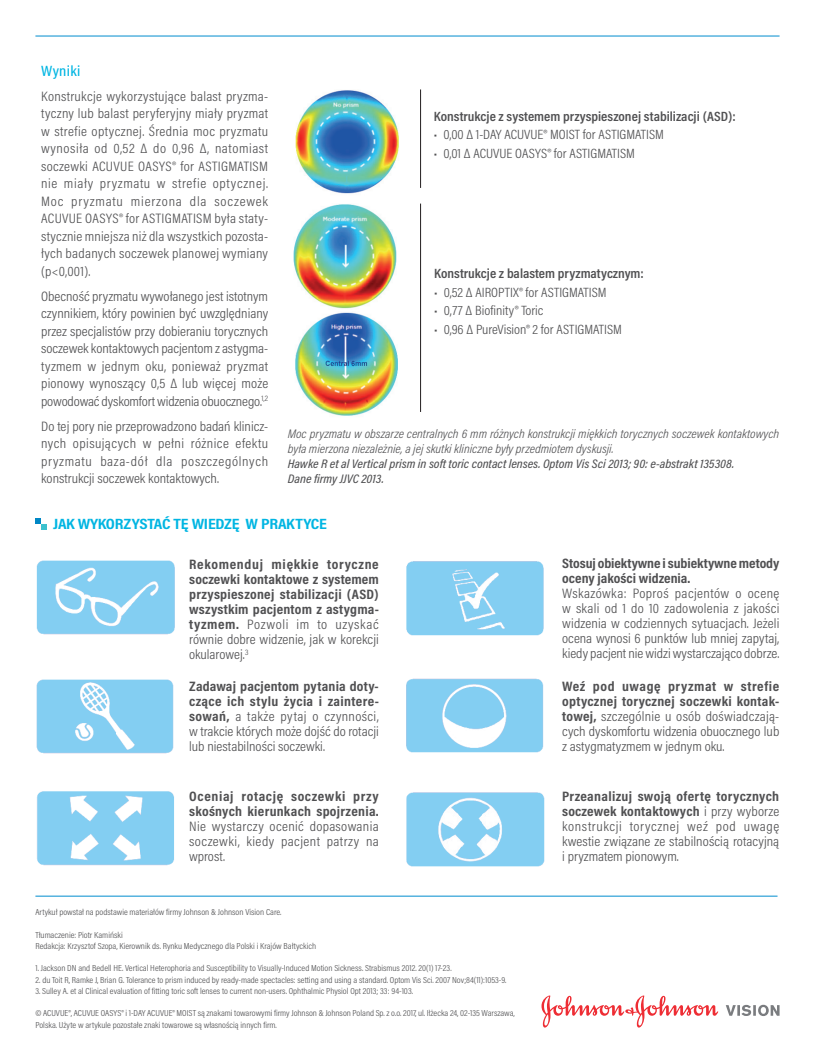
<style>
.page{position:relative;width:815px;height:1063px;background:#fff}
.page>*{position:absolute;margin:0;border:0;box-sizing:border-box;transform-origin:0 0}
.t1{font:700 15px "Acumin Pro Cond";letter-spacing:-.015em;color:#00b5e2;scale:1.18 1}
.t2{font:500 15px "Acumin Pro Cond";letter-spacing:.02em;color:#00b5e2;scale:1.08 1}
.t3{font:300 13.75px/17.5px "Acumin Pro Cond";color:#505052;text-align:justify;scale:1.08 1}
.t4{font:700 13.75px/15px "Acumin Pro Cond";letter-spacing:.015em;color:#505052;text-align:justify;scale:1.08 1}
.t5{font:700 13.75px/15px "Acumin Pro Cond";letter-spacing:-.005em;color:#505052;scale:1.08 1}
.t6{font:300 13.5px "Acumin Pro Cond";color:#505052;scale:1.08 1}
.t7{font:600 13.5px "Acumin Pro Cond";color:#505052;scale:1.08 1}
.t8{font:italic 300 12.5px/15px "Acumin Pro Cond";color:#505052;scale:1.08 1}
.t9{font:italic 500 12.5px/15px "Acumin Pro Cond";color:#505052;scale:1.08 1}
.t10{font:300 8.75px/11.2px "Acumin Pro Cond";color:#505052;scale:1.08 1}
.s1{font-weight:300}
.s2{font-weight:700}
</style>
<div class="page">
<hr style="left:35px;top:36px;width:745px;height:1px;background:#008dce">
<svg style="left:541px;top:996px;width:177px;height:32px"></svg>
<svg style="left:726px;top:1005px;width:54px;height:11px"></svg>
<hr style="left:35px;top:896px;width:742px;height:1px;background:#008dce">
<svg style="left:35px;top:518px;width:12px;height:11px"></svg>
<hr style="left:420px;top:89px;width:1px;height:99px;background:#231f20">
<hr style="left:420px;top:204px;width:1px;height:208px;background:#231f20">
<img style="left:36px;top:560px;width:139px;height:75px">
<img style="left:36px;top:679px;width:138px;height:75px">
<img style="left:37px;top:791px;width:137px;height:75px">
<img style="left:406px;top:561px;width:138px;height:75px">
<img style="left:407px;top:678px;width:137px;height:75px">
<img style="left:407px;top:792px;width:138px;height:75px">
<img style="left:295px;top:312px;width:103px;height:104px">
<img style="left:293px;top:204px;width:104px;height:105px">
<img style="left:295px;top:90px;width:104px;height:104px">
<p class="t2" style="left:41px;top:61px;width:38px">Wyniki</p>
<p class="t3" style="left:41px;top:87px;width:212px">Konstrukcje wykorzystujące balast pryzma&shy;tyczny lub balast peryferyjny miały pryzmat w strefie optycznej. Średnia moc pryzmatu wynosiła od 0,52 ∆ do 0,96 ∆, natomiast soczewki ACUVUE OASYS® for ASTIGMATISM nie miały pryzmatu w strefie optycznej.<br>Moc pryzmatu mierzona dla soczewek ACUVUE OASYS® for ASTIGMATISM była staty&shy;stycznie mniejsza niż dla wszystkich pozosta&shy;łych badanych soczewek planowej wymiany (p&lt;0,001).</p>
<p class="t3" style="left:41px;top:287px;width:212px">Obecność pryzmatu wywołanego jest istotnym czynnikiem, który powinien być uwzględniany przez specjalistów przy dobieraniu torycznych soczewek kontaktowych pacjentom z astygma&shy;tyzmem w jednym oku, ponieważ pryzmat pionowy wynoszący 0,5 ∆ lub więcej może powodować dyskomfort widzenia obuocznego.<sup>1,2</sup></p>
<p class="t3" style="left:41px;top:417px;width:212px">Do tej pory nie przeprowadzono badań klinicz&shy;nych opisujących w pełni różnice efektu pryzmatu baza-dół dla poszczególnych konstrukcji soczewek kontaktowych.</p>
<p class="t7" style="left:434px;top:107px;width:281px">Konstrukcje z systemem przyspieszonej stabilizacji (ASD):</p>
<p class="t6" style="left:434px;top:126px;width:215px">• 0,00 ∆ 1-DAY ACUVUE® MOIST for ASTIGMATISM</p>
<p class="t6" style="left:434px;top:145px;width:188px">• 0,01 ∆ ACUVUE OASYS® for ASTIGMATISM</p>
<p class="t7" style="left:434px;top:265px;width:196px">Konstrukcje z balastem pryzmatycznym:</p>
<p class="t6" style="left:434px;top:283px;width:161px">• 0,52 ∆ AIROPTIX® for ASTIGMATISM</p>
<p class="t6" style="left:434px;top:302px;width:103px">• 0,77 ∆ Biofinity® Toric</p>
<p class="t6" style="left:434px;top:320px;width:175px">• 0,96 ∆ PureVision® 2 for ASTIGMATISM</p>
<p class="t8" style="left:288px;top:426px;width:456px">Moc pryzmatu w obszarze centralnych 6 mm różnych konstrukcji miękkich torycznych soczewek kontaktowych była mierzona niezależnie, a jej skutki kliniczne były przedmiotem dyskusji.</p>
<p class="t9" style="left:288px;top:456px;width:415px">Hawke R et al Vertical prism in soft toric contact lenses. Optom Vis Sci 2013; 90: e-abstrakt 135308.<br>Dane firmy JJVC 2013.</p>
<p class="t1" style="left:53px;top:514px;width:233px">JAK WYKORZYSTAĆ TĘ WIEDZĘ W PRAKTYCE</p>
<p class="t4" style="left:189px;top:557px;width:177px">Rekomenduj miękkie toryczne soczewki kontaktowe z systemem przyspieszonej stabilizacji (ASD) wszystkim pacjentom z astygma&shy;tyzmem. <span class="s1">Pozwoli im to uzyskać równie dobre widzenie, jak w korekcji okularowej.</span><sup>3</sup></p>
<p class="t3" style="left:189px;top:678px;width:177px;line-height:15px"><span class="s2">Zadawaj pacjentom pytania doty&shy;czące ich stylu życia i zaintere&shy;sowań,</span> a także pytaj o czynności, w trakcie których może dojść do rotacji lub niestabilności soczewki.</p>
<p class="t4" style="left:189px;top:788px;width:177px">Oceniaj rotację soczewki przy skośnych kierunkach spojrzenia.</p>
<p class="t3" style="left:189px;top:818px;width:177px;line-height:15px">Nie wystarczy ocenić dopasowania soczewki, kiedy pacjent patrzy na wprost.</p>
<p class="t10" style="left:35px;top:906px;width:229px">Artykuł powstał na podstawie materiałów firmy Johnson &amp; Johnson Vision Care.</p>
<p class="t10" style="left:35px;top:929px;width:261px">Tłumaczenie: Piotr Kamiński<br>Redakcja: Krzysztof Szopa, Kierownik ds. Rynku Medycznego dla Polski i Krajów Bałtyckich</p>
<p class="t10" style="left:35px;top:963px;width:387px">1. Jackson DN and Bedell HE. Vertical Heterophoria and Susceptibility to Visually-Induced Motion Sickness. Strabismus 2012. 20(1) 17-23.</p>
<p class="t10" style="left:35px;top:974px;width:438px">2. du Toit R, Ramke J, Brian G. Tolerance to prism induced by ready-made spectacles: setting and using a standard. Optom Vis Sci. 2007 Nov;84(11):1053-9.</p>
<p class="t10" style="left:35px;top:985px;width:351px">3. Sulley A. et al Clinical evaluation of fitting toric soft lenses to current non-users. Ophthalmic Physiol Opt 2013; 33: 94-103.</p>
<p class="t10" style="left:35px;top:1008px;width:445px">© ACUVUE®, ACUVUE OASYS® i 1-DAY ACUVUE® MOIST są znakami towarowymi firmy Johnson &amp; Johnson Poland Sp. z o.o. 2017, ul. Iłżecka 24, 02-135 Warszawa,<br>Polska. Użyte w artykule pozostałe znaki towarowe są własnością innych firm.</p>
<p class="t5" style="left:562px;top:556px;width:202px">Stosuj obiektywne i subiektywne metody oceny jakości widzenia.</p>
<p class="t3" style="left:562px;top:586px;width:203px;line-height:15px">Wskazówka: Poproś pacjentów o ocenę w skali od 1 do 10 zadowolenia z jakości widzenia w codziennych sytuacjach. Jeżeli ocena wynosi 6 punktów lub mniej zapytaj, kiedy pacjent nie widzi wystarczająco dobrze.</p>
<p class="t3" style="left:562px;top:678px;width:202px;line-height:15px"><span class="s2">Weź pod uwagę pryzmat w strefie optycznej torycznej soczewki kontak&shy;towej,</span> szczególnie u osób doświadczają&shy;cych dyskomfortu widzenia obuocznego lub z astygmatyzmem w jednym oku.</p>
<p class="t3" style="left:562px;top:788px;width:202px;line-height:15px"><span class="s2">Przeanalizuj swoją ofertę torycznych soczewek kontaktowych</span> i przy wyborze konstrukcji torycznej weź pod uwagę kwestie związane ze stabilnością rotacyjną i pryzmatem pionowym.</p>
</div>
